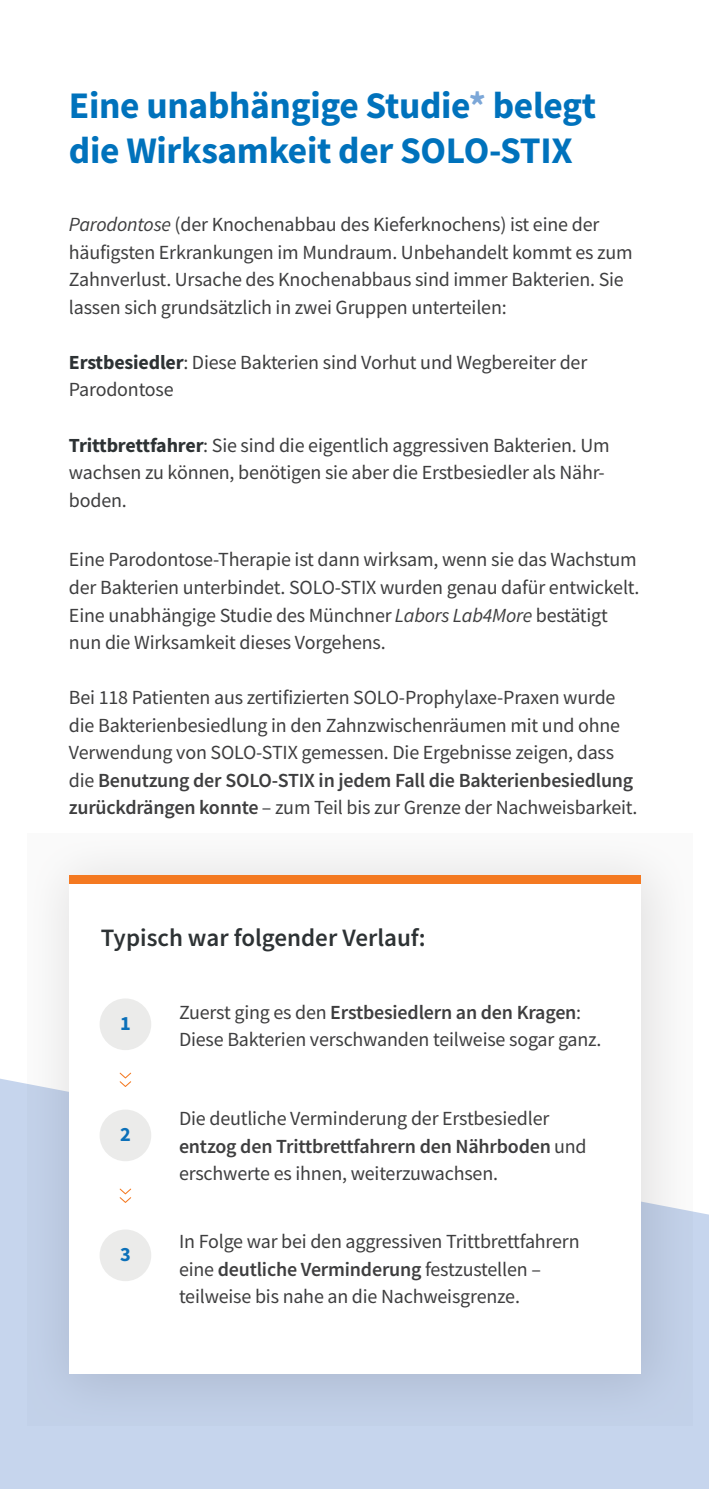
<style>
.page{position:relative;width:709px;height:1489px;background:#fff}
.page>*{position:absolute;margin:0;border:0;box-sizing:border-box;transform-origin:0 0}
.t1{font:700 37.5px/45px "Source Sans Pro";letter-spacing:-.01em;color:#0072bc}
.t2{font:600 25px "Source Sans Pro";color:#2d3234}
.t3{font:700 20.25px "Source Sans Pro";color:#0b70b9}
.t4{font:20px/27.5px "Source Sans Pro";letter-spacing:-.01em;color:#3e3e3f}
.s1{color:#7ca7d8}
.s2{font-style:italic}
.s3{font-weight:700;color:#2d3234}
.s4{font-weight:600}
</style>
<div class="page">
<div style="left:0;top:1078px;width:709px;height:410px;background:#c6d5ed"></div>
<svg style="left:27px;top:858px;width:665px;height:567px"></svg>
<div style="left:69px;top:875px;width:571px;height:498px;background:#fff"></div>
<div style="left:69px;top:875px;width:571px;height:9px;background:#f47921"></div>
<div style="left:100px;top:998px;width:51px;height:52px;background:#ebebea;border-radius:50%"></div>
<div style="left:100px;top:1109px;width:51px;height:52px;background:#ebebea;border-radius:50%"></div>
<div style="left:100px;top:1229px;width:51px;height:51px;background:#ebebea;border-radius:50%"></div>
<svg style="left:120px;top:1072px;width:11px;height:14px"></svg>
<svg style="left:120px;top:1188px;width:11px;height:14px"></svg>
<h1 class="t1" style="left:69px;top:83px;width:528px">Eine unabhängige Studie<span class="s1">*</span> belegt die Wirksamkeit der SOLO-STIX</h1>
<p class="t4" style="left:69px;top:211px;width:565px"><span class="s2">Parodontose</span> (der Knochenabbau des Kieferknochens) ist eine der häufigsten Erkrankungen im Mundraum. Unbehandelt kommt es zum Zahnverlust. Ursache des Knochenabbaus sind immer Bakterien. Sie lassen sich grundsätzlich in zwei Gruppen unterteilen:</p>
<p class="t4" style="left:69px;top:348px;width:520px"><span class="s3">Erstbesiedler</span>: Diese Bakterien sind Vorhut und Wegbereiter der<br>Parodontose</p>
<p class="t4" style="left:69px;top:431px;width:542px"><span class="s3">Trittbrettfahrer</span>: Sie sind die eigentlich aggressiven Bakterien. Um wachsen zu können, benötigen sie aber die Erstbesiedler als Nähr&shy;boden.</p>
<p class="t4" style="left:69px;top:546px;width:572px">Eine Parodontose-Therapie ist dann wirksam, wenn sie das Wachstum der Bakterien unterbindet. SOLO-STIX wurden genau dafür entwickelt.<br>Eine unabhängige Studie des Münchner <span class="s2">Labors Lab4More</span> bestätigt nun die Wirksamkeit dieses Vorgehens.</p>
<p class="t4" style="left:69px;top:683px;width:570px">Bei 118 Patienten aus zertifizierten SOLO-Prophylaxe-Praxen wurde die Bakterienbesiedlung in den Zahnzwischenräumen mit und ohne Verwendung von SOLO-STIX gemessen. Die Ergebnisse zeigen, dass die <span class="s4">Benutzung der SOLO-STIX in jedem Fall die Bakterienbesiedlung zurückdrängen konnte</span> – zum Teil bis zur Grenze der Nachweisbarkeit.</p>
<p class="t2" style="left:101px;top:921px;width:326px">Typisch war folgender Verlauf:</p>
<p class="t3" style="left:120px;top:1009px;width:12px">1</p>
<p class="t3" style="left:120px;top:1120px;width:12px">2</p>
<p class="t3" style="left:120px;top:1240px;width:12px">3</p>
<p class="t4" style="left:179px;top:998px;width:424px">Zuerst ging es den <span class="s4">Erstbesiedlern an den Kragen</span>:<br>Diese Bakterien verschwanden teilweise sogar ganz.</p>
<p class="t4" style="left:179px;top:1104px;width:409px">Die deutliche Verminderung der Erstbesiedler <span class="s4">entzog den Trittbrettfahrern den Nährboden</span> und erschwerte es ihnen, weiterzuwachsen.</p>
<p class="t4" style="left:179px;top:1227px;width:402px">In Folge war bei den aggressiven Trittbrettfahrern eine <span class="s4">deutliche Verminderung</span> festzustellen – teilweise bis nahe an die Nachweisgrenze.</p>
</div>
